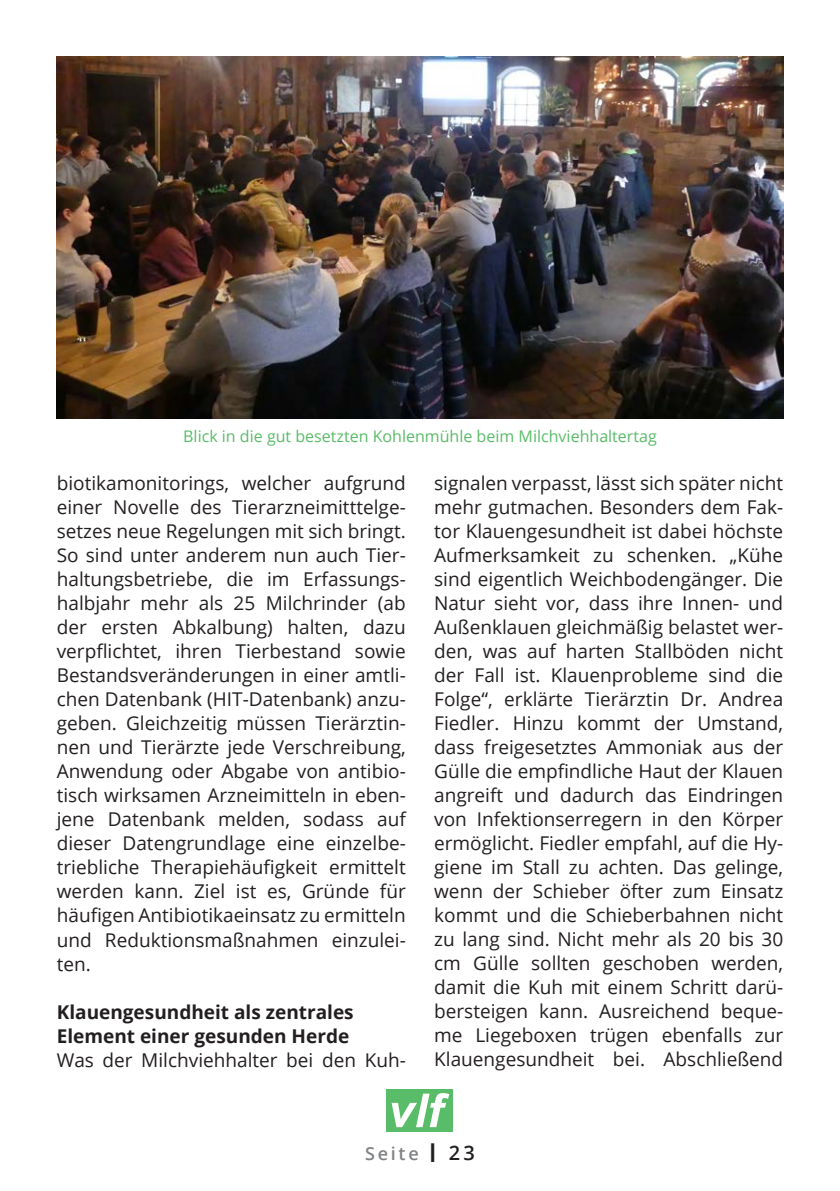
<style>
.page{position:relative;width:840px;height:1191px;background:#fff}
.page>*{position:absolute;margin:0;border:0;box-sizing:border-box;transform-origin:0 0}
.t1{font:19px/24px "Open Sans";color:#231f20;text-align:justify}
.t2{font:700 19px/24px "Open Sans";color:#231f20}
.t3{font:600 18px "Open Sans";letter-spacing:.15em;color:#808285}
.t4{font:16px "Open Sans";color:#59bc68}
.s1{font-size:26px;color:#231f20}
.s2{font-size:20px;color:#231f20}
</style>
<div class="page">
<div style="left:386px;top:1089px;width:67px;height:42px;background:#59bc68"></div>
<svg style="left:391px;top:1093px;width:58px;height:34px"></svg>
<img style="left:57px;top:57px;width:725px;height:361px">
<p class="t4" style="left:183px;top:425px;width:475px">Blick in die gut besetzten Kohlenmühle beim Milchviehhaltertag</p>
<p class="t1" style="left:57px;top:471px;width:350px">biotikamonitorings, welcher aufgrund einer Novelle des Tierarzneimitttelge&shy;setzes neue Regelungen mit sich bringt.<br>So sind unter anderem nun auch Tier&shy;haltungsbetriebe, die im Erfassungs&shy;halbjahr mehr als 25 Milchrinder (ab der ersten Abkalbung) halten, dazu verpflichtet, ihren Tierbestand sowie Bestandsveränderungen in einer amtli&shy;chen Datenbank (HIT-Datenbank) anzu&shy;geben. Gleichzeitig müssen Tierärztin&shy;nen und Tierärzte jede Verschreibung, Anwendung oder Abgabe von antibio&shy;tisch wirksamen Arzneimitteln in eben&shy;jene Datenbank melden, sodass auf dieser Datengrundlage eine einzelbe&shy;triebliche Therapiehäufigkeit ermittelt werden kann. Ziel ist es, Gründe für häufigen Antibiotikaeinsatz zu ermitteln und Reduktionsmaßnahmen einzulei&shy;ten.</p>
<p class="t2" style="left:57px;top:999px;width:298px">Klauengesundheit als zentrales<br>Element einer gesunden Herde</p>
<p class="t1" style="left:57px;top:1047px;width:349px">Was der Milchviehhalter bei den Kuh-</p>
<p class="t1" style="left:434px;top:471px;width:350px">signalen verpasst, lässt sich später nicht mehr gutmachen. Besonders dem Fak&shy;tor Klauengesundheit ist dabei höchste Aufmerksamkeit zu schenken. „Kühe sind eigentlich Weichbodengänger. Die Natur sieht vor, dass ihre Innen- und Außenklauen gleichmäßig belastet wer&shy;den, was auf harten Stallböden nicht der Fall ist. Klauenprobleme sind die Folge“, erklärte Tierärztin Dr. Andrea Fiedler. Hinzu kommt der Umstand, dass freigesetztes Ammoniak aus der Gülle die empfindliche Haut der Klauen angreift und dadurch das Eindringen von Infektionserregern in den Körper ermöglicht. Fiedler empfahl, auf die Hy&shy;giene im Stall zu achten. Das gelinge, wenn der Schieber öfter zum Einsatz kommt und die Schieberbahnen nicht zu lang sind. Nicht mehr als 20 bis 30 cm Gülle sollten geschoben werden, damit die Kuh mit einem Schritt darü&shy;bersteigen kann. Ausreichend beque&shy;me Liegeboxen trügen ebenfalls zur Klauengesundheit bei. Abschließend</p>
<p class="t3" style="left:365px;top:1140px;width:111px">Seite <span class="s1">I</span> <span class="s2">23</span></p>
</div>
